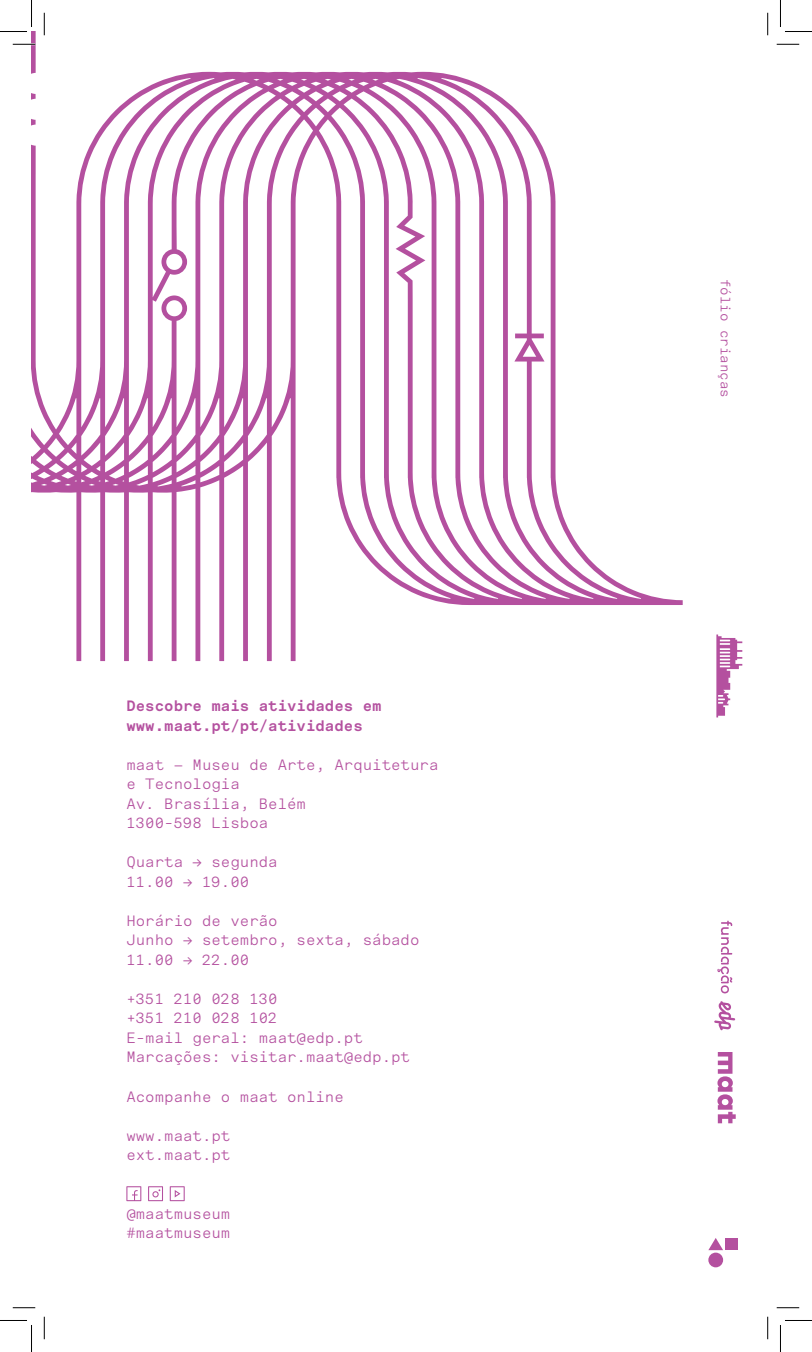
<style>
.page{position:relative;width:812px;height:1352px;background:#fff}
.page>*{position:absolute;margin:0;border:0;box-sizing:border-box;transform-origin:0 0}
.t1{font:15px/19.5px "Messina Sans Mono";color:#b4509f}
.t2{font:700 15px/19.5px "Messina Sans Mono";color:#b4509f}
.t3{font:13.5px "Messina Sans Mono";color:#b4509f}
</style>
<div class="page">
<svg style="left:717px;top:1052px;width:18px;height:71px"></svg>
<svg style="left:717px;top:920px;width:15px;height:73px"></svg>
<svg style="left:714px;top:1001px;width:21px;height:29px"></svg>
<svg style="left:708px;top:1238px;width:15px;height:12px"></svg>
<div style="left:708px;top:1252px;width:15px;height:15px;background:#b4509f;border-radius:50%"></div>
<div style="left:725px;top:1238px;width:12px;height:12px;background:#b4509f"></div>
<svg style="left:716px;top:634px;width:26px;height:83px"></svg>
<svg style="left:32px;top:32px;width:650px;height:629px"></svg>
<svg style="left:126px;top:1186px;width:15px;height:15px"></svg>
<svg style="left:148px;top:1186px;width:15px;height:15px"></svg>
<svg style="left:170px;top:1186px;width:15px;height:15px"></svg>
<hr style="left:13px;top:43px;width:22px;height:2px;background:#fff">
<hr style="left:43px;top:13px;width:2px;height:22px;background:#fff">
<svg style="left:13px;top:44px;width:22px;height:1px"></svg>
<svg style="left:776px;top:44px;width:23px;height:1px"></svg>
<svg style="left:13px;top:1307px;width:22px;height:1px"></svg>
<svg style="left:776px;top:1307px;width:23px;height:1px"></svg>
<svg style="left:44px;top:13px;width:1px;height:22px"></svg>
<svg style="left:44px;top:1316px;width:1px;height:23px"></svg>
<svg style="left:767px;top:13px;width:1px;height:22px"></svg>
<svg style="left:767px;top:1316px;width:1px;height:23px"></svg>
<svg style="left:0;top:0;width:32px;height:32px"></svg>
<svg style="left:0;top:1320px;width:32px;height:31px"></svg>
<svg style="left:780px;top:0;width:31px;height:32px"></svg>
<svg style="left:780px;top:1320px;width:31px;height:31px"></svg>
<p class="t2" style="left:126px;top:695px;width:257px">Descobre mais atividades em www.maat.pt/pt/atividades</p>
<p class="t1" style="left:126px;top:754px;width:313px">maat — Museu de Arte, Arquitetura e Tecnologia<br>Av. Brasília, Belém<br>1300-598 Lisboa</p>
<p class="t1" style="left:126px;top:851px;width:153px">Quarta → segunda<br>11.00 → 19.00</p>
<p class="t1" style="left:126px;top:910px;width:294px">Horário de verão<br>Junho → setembro, sexta, sábado<br>11.00 → 22.00</p>
<p class="t1" style="left:126px;top:988px;width:285px">+351 210 028 130<br>+351 210 028 102<br>E-mail geral: maat@edp.pt<br>Marcações: visitar.maat@edp.pt</p>
<p class="t1" style="left:126px;top:1085px;width:219px">Acompanhe o maat online</p>
<p class="t1" style="left:126px;top:1124px;width:105px">www.maat.pt ext.maat.pt</p>
<p class="t1" style="left:126px;top:1202px;width:105px">@maatmuseum #maatmuseum</p>
<p class="t3" style="left:735px;top:278px;width:121px;rotate:90deg">fólio crianças</p>
</div>
